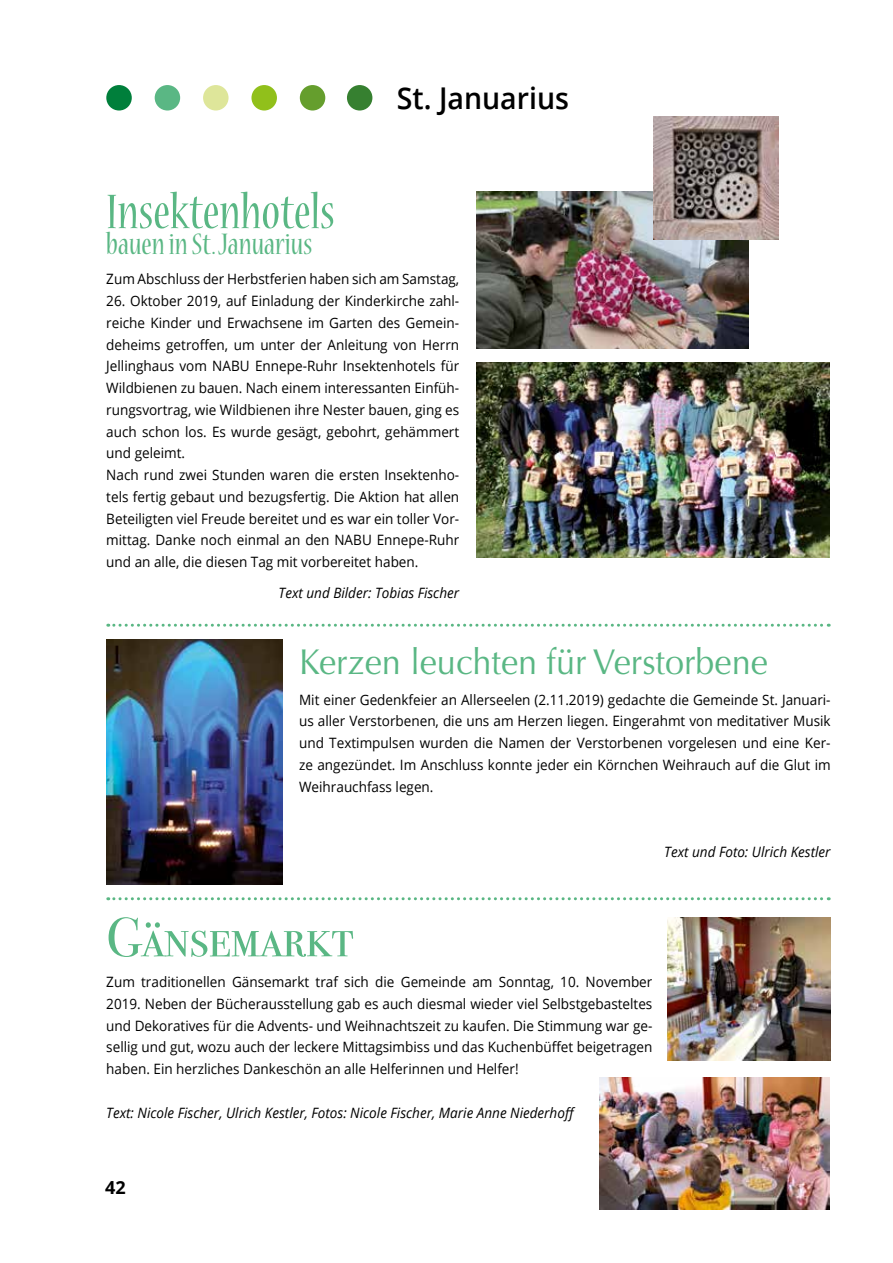
<style>
.page{position:relative;width:893px;height:1263px;background:#fff}
.page>*{position:absolute;margin:0;border:0;box-sizing:border-box;transform-origin:0 0}
.t1{font:55.5px "Bodoni Svty Two SCITCTT";color:#5ab784;scale:.95 1}
.t2{font:condensed 54px "Nueva Std";color:#5ab784;scale:.95 1}
.t3{font:36px "Optima";color:#5ab784;scale:.95 1}
.t4{font:condensed 33px "Nueva Std";color:#5ab784;scale:.95 1}
.t5{font:600 30px "Open Sans";color:#000;scale:.95 1}
.t6{font:700 18px "Open Sans";color:#000}
.t7{font:14.25px/21.8px "Open Sans";color:#000;text-align:justify;scale:.95 1}
.t8{font:italic 14.25px "Open Sans";color:#000;scale:.95 1}
</style>
<div class="page">
<div style="left:106px;top:85px;width:26px;height:26px;background:#007f3b;border-radius:50%"></div>
<div style="left:347px;top:85px;width:25px;height:26px;background:#368030;border-radius:50%"></div>
<div style="left:203px;top:85px;width:26px;height:26px;background:#dee69a;border-radius:50%"></div>
<div style="left:300px;top:85px;width:25px;height:26px;background:#659e2d;border-radius:50%"></div>
<div style="left:155px;top:85px;width:25px;height:26px;background:#5ab784;border-radius:50%"></div>
<div style="left:251px;top:85px;width:26px;height:26px;background:#91c01b;border-radius:50%"></div>
<img style="left:476px;top:191px;width:272px;height:158px">
<img style="left:653px;top:116px;width:125px;height:124px">
<img style="left:476px;top:363px;width:353px;height:194px">
<img style="left:106px;top:639px;width:176px;height:245px">
<img style="left:600px;top:1077px;width:230px;height:133px">
<img style="left:668px;top:917px;width:163px;height:143px">
<svg style="left:108px;top:624px;width:721px;height:3px"></svg>
<svg style="left:108px;top:897px;width:721px;height:3px"></svg>
<h3 class="t5" style="left:397px;top:78px;width:183px">St. Januarius</h3>
<h2 class="t2" style="left:106px;top:187px;width:242px">Insektenhotels</h2>
<h3 class="t4" style="left:106px;top:229px;width:218px">bauen in St. Januarius</h3>
<p class="t7" style="left:106px;top:268px;width:373px">Zum Abschluss der Herbstferien haben sich am Samstag,</p>
<p class="t7" style="left:106px;top:290px;width:373px;text-align:left">26. Oktober 2019, auf Einladung der Kinderkirche zahl&shy;reiche Kinder und Erwachsene im Garten des Gemein&shy;deheims getroffen, um unter der Anleitung von Herrn Jellinghaus vom NABU Ennepe-Ruhr Insektenhotels für Wildbienen zu bauen. Nach einem interessanten Einfüh&shy;rungsvortrag, wie Wildbienen ihre Nester bauen, ging es auch schon los. Es wurde gesägt, gebohrt, gehämmert und geleimt.<br>Nach rund zwei Stunden waren die ersten Insektenho&shy;tels fertig gebaut und bezugsfertig. Die Aktion hat allen Beteiligten viel Freude bereitet und es war ein toller Vor&shy;mittag. Danke noch einmal an den NABU Ennepe-Ruhr und an alle, die diesen Tag mit vorbereitet haben.</p>
<p class="t8" style="left:279px;top:583px;width:192px">Text und Bilder: Tobias Fischer</p>
<h3 class="t3" style="left:299px;top:641px;width:495px">Kerzen leuchten für Verstorbene</h3>
<p class="t7" style="left:299px;top:688px;width:561px">Mit einer Gedenkfeier an Allerseelen (2.11.2019) gedachte die Gemeinde St. Januari&shy;us aller Verstorbenen, die uns am Herzen liegen. Eingerahmt von meditativer Musik und Textimpulsen wurden die Namen der Verstorbenen vorgelesen und eine Ker&shy;ze angezündet. Im Anschluss konnte jeder ein Körnchen Weihrauch auf die Glut im Weihrauchfass legen.</p>
<p class="t8" style="left:664px;top:842px;width:177px">Text und Foto: Ulrich Kestler</p>
<h1 class="t1" style="left:106px;top:904px;width:262px">Gänsemarkt</h1>
<p class="t7" style="left:106px;top:971px;width:576px">Zum traditionellen Gänsemarkt traf sich die Gemeinde am Sonntag, 10. November 2019. Neben der Bücherausstellung gab es auch diesmal wieder viel Selbstgebasteltes und Dekoratives für die Advents- und Weihnachtszeit zu kaufen. Die Stimmung war ge&shy;sellig und gut, wozu auch der leckere Mittagsimbiss und das Kuchenbüffet beigetragen haben. Ein herzliches Dankeschön an alle Helferinnen und Helfer!</p>
<p class="t8" style="left:106px;top:1103px;width:497px">Text: Nicole Fischer, Ulrich Kestler, Fotos: Nicole Fischer, Marie Anne Niederhoff</p>
<p class="t6" style="left:105px;top:1174px;width:22px">42</p>
</div>
